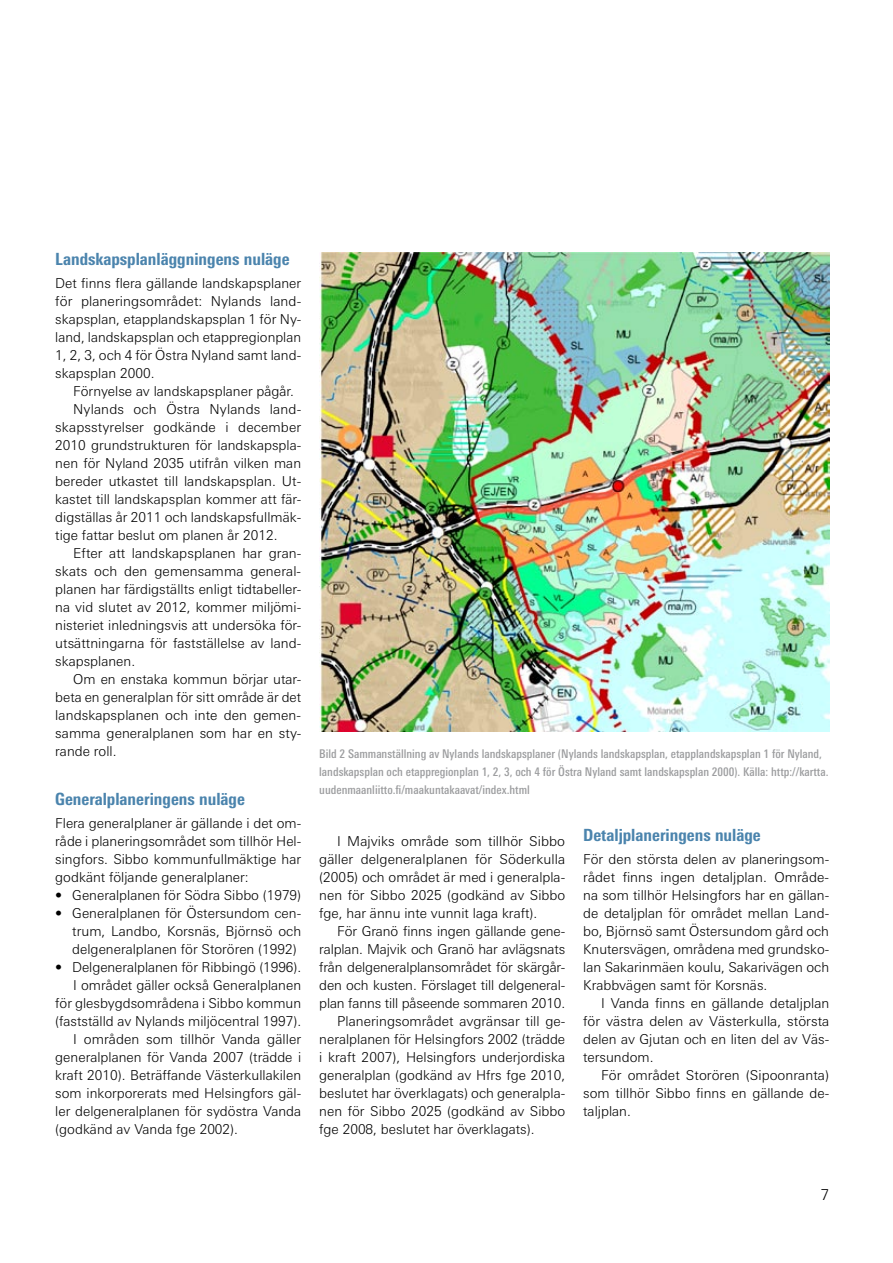
<style>
.page{position:relative;width:893px;height:1263px;background:#fff}
.page>*{position:absolute;margin:0;border:0;box-sizing:border-box;transform-origin:0 0}
.t1{font:800 condensed 16.8px "LT Univers";color:#4b84ad}
.t2{font:300 15px "LT Univers Basic";color:#000}
.t3{font:300 13.65px/18px "LT Univers Basic";color:#000;text-align:justify}
.t4{font:500 condensed 12px/18px "LT Univers";color:#9c9d9f}
</style>
<div class="page">
<img style="left:319px;top:252px;width:510px;height:479px">
<p class="t1" style="left:55px;top:249px;width:236px">Landskapsplanläggningens nuläge</p>
<p class="t3" style="left:55px;top:274px;width:247px">Det finns flera gällande landskapsplaner för planeringsområdet: Nylands land&shy;skapsplan, etapplandskapsplan 1 för Ny&shy;land, landskapsplan och etappregionplan 1, 2, 3, och 4 för Östra Nyland samt land&shy;skapsplan 2000.</p>
<p class="t3" style="left:73px;top:382px;width:222px">Förnyelse av landskapsplaner pågår.</p>
<p class="t3" style="left:73px;top:400px;width:229px">Nylands och Östra Nylands land-</p>
<p class="t3" style="left:55px;top:418px;width:247px">skapsstyrelser godkände i december</p>
<p class="t3" style="left:55px;top:436px;width:247px">2010 grundstrukturen för landskapspla-</p>
<p class="t3" style="left:55px;top:454px;width:247px">nen för Nyland 2035 utifrån vilken man</p>
<p class="t3" style="left:55px;top:472px;width:247px">bereder utkastet till landskapsplan. Ut-</p>
<p class="t3" style="left:55px;top:490px;width:247px">kastet till landskapsplan kommer att fär-</p>
<p class="t3" style="left:55px;top:508px;width:247px">digställas år 2011 och landskapsfullmäk-</p>
<p class="t3" style="left:55px;top:526px;width:224px">tige fattar beslut om planen år 2012.</p>
<p class="t3" style="left:73px;top:544px;width:230px">Efter att landskapsplanen har gran-</p>
<p class="t3" style="left:55px;top:562px;width:247px">skats och den gemensamma general-</p>
<p class="t3" style="left:55px;top:580px;width:247px">planen har färdigställts enligt tidtabeller-</p>
<p class="t3" style="left:55px;top:598px;width:247px">na vid slutet av 2012, kommer miljömi-</p>
<p class="t3" style="left:55px;top:616px;width:247px">nisteriet inledningsvis att undersöka för-</p>
<p class="t3" style="left:55px;top:634px;width:248px">utsättningarna för fastställelse av land-</p>
<p class="t3" style="left:55px;top:652px;width:81px">skapsplanen.</p>
<p class="t3" style="left:73px;top:670px;width:229px">Om en enstaka kommun börjar utar-</p>
<p class="t3" style="left:55px;top:688px;width:247px">beta en generalplan för sitt område är det</p>
<p class="t3" style="left:55px;top:706px;width:247px">landskapsplanen och inte den gemen-</p>
<p class="t3" style="left:55px;top:724px;width:247px">samma generalplanen som har en sty-</p>
<p class="t3" style="left:55px;top:742px;width:63px">rande roll.</p>
<p class="t1" style="left:55px;top:789px;width:191px">Generalplaneringens nuläge</p>
<p class="t3" style="left:55px;top:814px;width:247px">Flera generalplaner är gällande i det om&shy;råde i planeringsområdet som tillhör Hel&shy;singfors. Sibbo kommunfullmäktige har godkänt följande generalplaner:</p>
<p class="t3" style="left:55px;top:886px;width:247px">• Generalplanen för Södra Sibbo (1979)</p>
<p class="t3" style="left:72px;top:904px;width:230px;text-indent:-17px">• Generalplanen för Östersundom cen&shy;trum, Landbo, Korsnäs, Björnsö och delgeneralplanen för Storören (1992)</p>
<p class="t3" style="left:55px;top:958px;width:247px">• Delgeneralplanen för Ribbingö (1996).</p>
<p class="t3" style="left:73px;top:976px;width:229px">I området gäller också Generalplanen</p>
<p class="t3" style="left:55px;top:994px;width:247px">för glesbygdsområdena i Sibbo kommun</p>
<p class="t3" style="left:55px;top:1012px;width:247px">(fastställd av Nylands miljöcentral 1997).</p>
<p class="t3" style="left:73px;top:1030px;width:229px">I områden som tillhör Vanda gäller</p>
<p class="t3" style="left:55px;top:1048px;width:247px">generalplanen för Vanda 2007 (trädde i</p>
<p class="t3" style="left:55px;top:1066px;width:247px">kraft 2010). Beträffande Västerkullakilen</p>
<p class="t3" style="left:55px;top:1084px;width:247px">som inkorporerats med Helsingfors gäl-</p>
<p class="t3" style="left:55px;top:1102px;width:247px">ler delgeneralplanen för sydöstra Vanda</p>
<p class="t3" style="left:55px;top:1120px;width:184px">(godkänd av Vanda fge 2002).</p>
<p class="t4" style="left:319px;top:744px;width:511px">Bild 2 Sammanställning av Nylands landskapsplaner (Nylands landskapsplan, etapplandskapsplan 1 för Nyland, landskapsplan och etappregionplan 1, 2, 3, och 4 för Östra Nyland samt landskapsplan 2000). Källa: http://kartta. uudenmaanliitto.fi/maakuntakaavat/index.html</p>
<p class="t3" style="left:319px;top:832px;width:247px;text-indent:18px">I Majviks område som tillhör Sibbo gäller delgeneralplanen för Söderkulla (2005) och området är med i generalpla&shy;nen för Sibbo 2025 (godkänd av Sibbo fge, har ännu inte vunnit laga kraft).</p>
<p class="t3" style="left:337px;top:922px;width:229px">För Granö finns ingen gällande gene-</p>
<p class="t3" style="left:319px;top:940px;width:247px">ralplan. Majvik och Granö har avlägsnats</p>
<p class="t3" style="left:319px;top:958px;width:247px">från delgeneralplansområdet för skärgår-</p>
<p class="t3" style="left:319px;top:976px;width:247px">den och kusten. Förslaget till delgeneral-</p>
<p class="t3" style="left:319px;top:994px;width:247px">plan fanns till påseende sommaren 2010.</p>
<p class="t3" style="left:337px;top:1012px;width:230px">Planeringsområdet avgränsar till ge-</p>
<p class="t3" style="left:319px;top:1030px;width:247px">neralplanen för Helsingfors 2002 (trädde</p>
<p class="t3" style="left:319px;top:1048px;width:247px">i kraft 2007), Helsingfors underjordiska</p>
<p class="t3" style="left:319px;top:1066px;width:247px">generalplan (godkänd av Hfrs fge 2010,</p>
<p class="t3" style="left:319px;top:1084px;width:247px">beslutet har överklagats) och generalpla-</p>
<p class="t3" style="left:319px;top:1102px;width:247px">nen för Sibbo 2025 (godkänd av Sibbo</p>
<p class="t3" style="left:319px;top:1120px;width:217px">fge 2008, beslutet har överklagats).</p>
<p class="t1" style="left:583px;top:825px;width:179px">Detaljplaneringens nuläge</p>
<p class="t3" style="left:583px;top:850px;width:247px">För den största delen av planeringsom&shy;rådet finns ingen detaljplan. Område&shy;na som tillhör Helsingfors har en gällan&shy;de detaljplan för området mellan Land&shy;bo, Björnsö samt Östersundom gård och Knutersvägen, områdena med grundsko&shy;lan Sakarinmäen koulu, Sakarivägen och Krabbvägen samt för Korsnäs.</p>
<p class="t3" style="left:583px;top:994px;width:248px;text-indent:18px">I Vanda finns en gällande detaljplan för västra delen av Västerkulla, största delen av Gjutan och en liten del av Väs&shy;tersundom.</p>
<p class="t3" style="left:583px;top:1066px;width:247px;text-indent:18px">För området Storören (Sipoonranta) som tillhör Sibbo finns en gällande de&shy;taljplan.</p>
<p class="t2" style="left:821px;top:1186px;width:10px">7</p>
</div>
